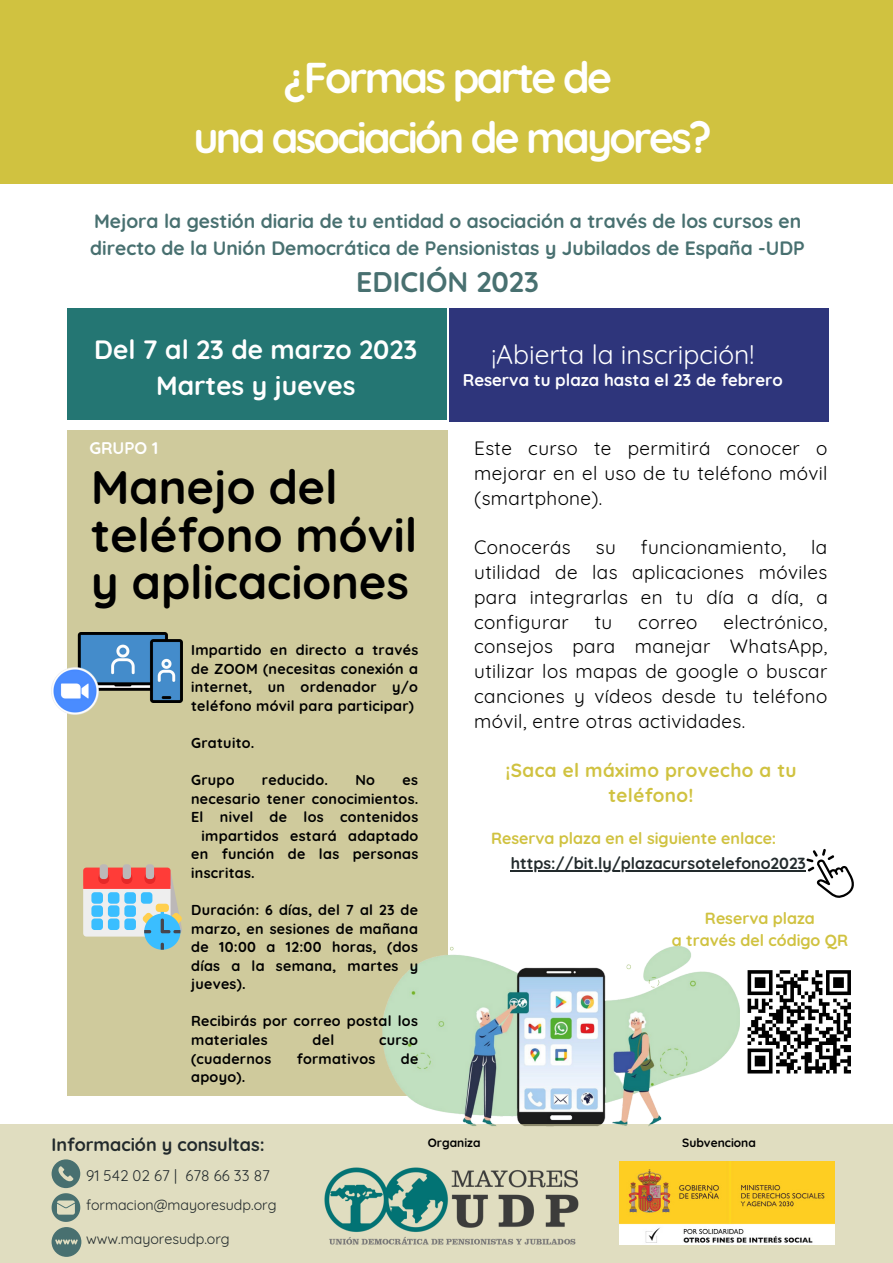
<style>
.page{position:relative;width:893px;height:1263px;background:#fff}
.page>*{position:absolute;margin:0;border:0;box-sizing:border-box;transform-origin:0 0}
.t1{font:700 46.88px/47.2px "Quicksand";color:#000}
.t2{font:700 42.97px/59.6px "Quicksand";letter-spacing:-.065em;color:#fff;text-align:center}
.t3{font:700 28.35px "Quicksand";color:#487070}
.t4{font:700 26.4px/36.6px "Quicksand";color:#fff;text-align:center}
.t5{font:26.4px "Quicksand";color:#fff}
.t6{font:700 19.35px/27px "Quicksand";color:#487070}
.t7{font:18.9px/24.8px "Quicksand";letter-spacing:.02em;color:#000;text-align:justify}
.t8{font:700 18.9px/24.8px "Quicksand";letter-spacing:.02em;color:#d0c240;text-align:center}
.t9{font:700 18px "Quicksand";color:#222a2c}
.t10{font:700 16.8px "Quicksand";color:#fff}
.t11{font:700 16.05px/22px "Quicksand";color:#d0c240;text-align:center}
.t12{font:700 16.05px "Quicksand";color:#222a2c}
.t13{font:15px "Quicksand";color:#222a2c}
.t14{font:700 14.33px/18.6px "Quicksand";letter-spacing:.02em;color:#000;text-align:justify}
.t15{font:14.25px "Quicksand";color:#222a2c}
.t16{font:700 12px "Quicksand";color:#000}
</style>
<div class="page">
<div style="left:67px;top:308px;width:380px;height:112px;background:#247673"></div>
<div style="left:449px;top:308px;width:379px;height:113px;background:#2e357b"></div>
<div style="left:67px;top:430px;width:380px;height:665px;background:#cfca9c"></div>
<img style="left:357px;top:931px;width:383px;height:193px">
<img style="left:77px;top:632px;width:105px;height:70px">
<img style="left:52px;top:667px;width:46px;height:47px">
<svg style="left:83px;top:864px;width:99px;height:86px"></svg>
<div style="left:0;top:1124px;width:893px;height:139px;background:#e0ddc0"></div>
<img style="left:620px;top:1162px;width:214px;height:82px">
<img style="left:324px;top:1167px;width:255px;height:78px">
<svg style="left:52px;top:1159px;width:29px;height:98px"></svg>
<div style="left:0;top:0;width:893px;height:184px;background:#d0c240"></div>
<svg style="left:806px;top:849px;width:48px;height:49px"></svg>
<hr style="left:511px;top:870px;width:295px;height:2px;background:#222a2c">
<svg style="left:747px;top:970px;width:104px;height:104px"></svg>
<h2 class="t2" style="left:193px;top:47px;width:520px">¿Formas parte de<br>una asociación de mayores?</h2>
<h3 class="t6" style="left:90px;top:208px;width:716px">Mejora la gestión diaria de tu entidad o asociación a través de los cursos en directo de la Unión Democrática de Pensionistas y Jubilados de España -UDP</h3>
<h3 class="t3" style="left:356px;top:264px;width:184px">EDICIÓN 2023</h3>
<h3 class="t4" style="left:94px;top:330px;width:325px">Del 7 al 23 de marzo 2023<br>Martes y jueves</h3>
<p class="t10" style="left:89px;top:437px;width:70px">GRUPO 1</p>
<h1 class="t1" style="left:91px;top:463px;width:328px">Manejo del teléfono móvil y aplicaciones</h1>
<p class="t14" style="left:191px;top:640px;width:229px">Impartido en directo a través de ZOOM (necesitas conexión a internet, un ordenador y/o teléfono móvil para participar)</p>
<p class="t14" style="left:191px;top:733px;width:65px">Gratuito.</p>
<p class="t14" style="left:191px;top:770px;width:45px">Grupo</p>
<p class="t14" style="left:262px;top:770px;width:68px">reducido.</p>
<p class="t14" style="left:355px;top:770px;width:21px">No</p>
<p class="t14" style="left:402px;top:770px;width:17px">es</p>
<p class="t14" style="left:191px;top:789px;width:229px">necesario tener conocimientos.</p>
<p class="t14" style="left:191px;top:807px;width:229px">El nivel de los contenidos</p>
<p class="t14" style="left:202px;top:826px;width:218px">impartidos estará adaptado</p>
<p class="t14" style="left:191px;top:845px;width:229px">en función de las personas</p>
<p class="t14" style="left:191px;top:863px;width:65px">inscritas.</p>
<p class="t14" style="left:191px;top:900px;width:228px">Duración: 6 días, del 7 al 23 de marzo, en sesiones de mañana de 10:00 a 12:00 horas, (dos días a la semana, martes y jueves).</p>
<p class="t14" style="left:191px;top:1012px;width:228px">Recibirás por correo postal los materiales</p>
<p class="t14" style="left:312px;top:1030px;width:23px">del</p>
<p class="t14" style="left:379px;top:1030px;width:40px">curso</p>
<p class="t14" style="left:191px;top:1049px;width:82px">(cuadernos</p>
<p class="t14" style="left:297px;top:1049px;width:80px">formativos</p>
<p class="t14" style="left:401px;top:1049px;width:19px">de</p>
<p class="t14" style="left:191px;top:1067px;width:56px">apoyo).</p>
<h3 class="t5" style="left:491px;top:338px;width:264px">¡Abierta la inscripción!</h3>
<p class="t10" style="left:463px;top:369px;width:322px">Reserva tu plaza hasta el 23 de febrero</p>
<h3 class="t7" style="left:474px;top:436px;width:355px">Este curso te permitirá conocer o mejorar en el uso de tu teléfono móvil (smartphone).</h3>
<h3 class="t7" style="left:474px;top:535px;width:98px">Conocerás</h3>
<h3 class="t7" style="left:596px;top:535px;width:22px">su</h3>
<h3 class="t7" style="left:641px;top:535px;width:147px">funcionamiento,</h3>
<h3 class="t7" style="left:474px;top:535px;width:355px;text-indent:337px">la utilidad de las aplicaciones móviles para integrarlas en tu día a día, a configurar</h3>
<h3 class="t7" style="left:474px;top:609px;width:355px;text-indent:249px">electrónico, consejos para manejar WhatsApp, utilizar los mapas de google o buscar canciones y vídeos desde tu teléfono móvil, entre otras actividades.</h3>
<h3 class="t8" style="left:505px;top:758px;width:292px">¡Saca el máximo provecho a tu teléfono!</h3>
<h3 class="t7" style="left:595px;top:609px;width:19px">tu</h3>
<h3 class="t7" style="left:638px;top:609px;width:61px">correo</h3>
<p class="t11" style="left:491px;top:827px;width:287px">Reserva plaza en el siguiente enlace:</p>
<p class="t12" style="left:511px;top:853px;width:296px">https://bit.ly/plazacursotelefono2023</p>
<p class="t11" style="left:672px;top:907px;width:178px">Reserva plaza<br>a través del código QR</p>
<p class="t9" style="left:52px;top:1132px;width:215px">Información y consultas:</p>
<p class="t16" style="left:428px;top:1135px;width:54px">Organiza</p>
<p class="t16" style="left:682px;top:1135px;width:75px">Subvenciona</p>
<p class="t13" style="left:86px;top:1166px;width:185px">91 542 02 67 | 678 66 33 87</p>
<p class="t15" style="left:86px;top:1196px;width:192px">formacion@mayoresudp.org</p>
<p class="t15" style="left:86px;top:1230px;width:145px">www.mayoresudp.org</p>
</div>
